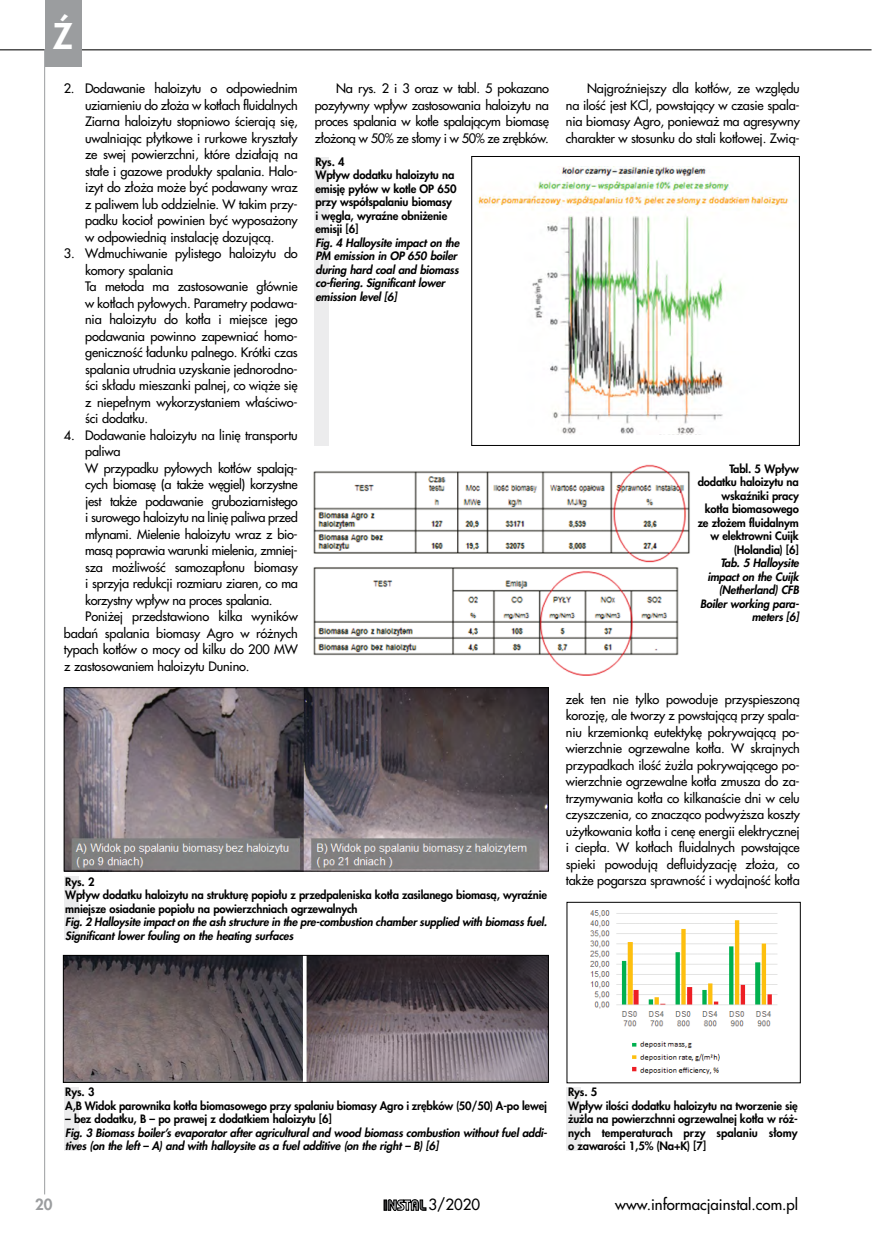
<style>
.page{position:relative;width:872px;height:1255px;background:#fff}
.page>*{position:absolute;margin:0;border:0;box-sizing:border-box;transform-origin:0 0}
.t1{font:800 34.5px "Futura CE";color:#fff}
.t2{font:500 15px "Futura CE";color:#000}
.t3{font:800 15px "Futura CE";color:#9b9d9f}
.t4{font:500 12.75px/16.5px "Futura CE";letter-spacing:-.015em;color:#000;text-align:justify}
.t5{font:800 11.25px/13.5px "Futura CE";letter-spacing:-.015em;color:#000}
.t6{font:italic 800 11.25px/13.5px "Futura CE";letter-spacing:-.015em;color:#000}
</style>
<div class="page">
<hr style="left:0;top:49px;width:871px;height:1px;background:#000">
<hr style="left:44px;top:49px;width:1px;height:1145px;background:#9b9d9f">
<svg style="left:383px;top:1199px;width:44px;height:12px"></svg>
<svg style="left:384px;top:1199px;width:42px;height:11px"></svg>
<div style="left:45px;top:0;width:37px;height:67px;background:#9b9d9f"></div>
<img style="left:66px;top:689px;width:480px;height:180px">
<div style="left:64px;top:687px;width:484px;height:184px;border:1px solid #000"></div>
<img style="left:65px;top:957px;width:481px;height:123px">
<div style="left:63px;top:955px;width:485px;height:127px;border:1px solid #000"></div>
<img style="left:477px;top:167px;width:311px;height:268px">
<div style="left:471px;top:156px;width:328px;height:290px;border:1px solid #000"></div>
<div style="left:64px;top:876px;width:14px;height:64px;background:#ececed"></div>
<div style="left:64px;top:1087px;width:14px;height:63px;background:#ececed"></div>
<div style="left:314px;top:157px;width:14px;height:289px;background:#ececed"></div>
<img style="left:313px;top:464px;width:377px;height:211px">
<img style="left:590px;top:910px;width:188px;height:165px">
<div style="left:566px;top:1087px;width:15px;height:64px;background:#ececed"></div>
<h1 class="t1" style="left:53px;top:12px;width:21px">Ź</h1>
<p class="t4" style="left:85px;top:80px;width:214px;text-indent:-21px">2. Dodawanie haloizytu o odpowiednim uziarnieniu do złoża w kotłach fluidalnych Ziarna haloizytu stopniowo ścierają się, uwalniając płytkowe i rurkowe kryształy ze swej powierzchni, które działają na stałe i gazowe produkty spalania. Halo&shy;izyt do złoża może być podawany wraz z paliwem lub oddzielnie. W takim przy&shy;padku kocioł powinien być wyposażony w odpowiednią instalację dozującą.</p>
<p class="t4" style="left:85px;top:245px;width:214px;text-align:left;text-indent:-21px">3. Wdmuchiwanie pylistego haloizytu do komory spalania<br>Ta metoda ma zastosowanie głównie w kotłach pyłowych. Parametry podawa&shy;nia haloizytu do kotła i miejsce jego podawania powinno zapewniać homo&shy;geniczność ładunku palnego. Krótki czas spalania utrudnia uzyskanie jednorodno&shy;ści składu mieszanki palnej, co wiąże się z niepełnym wykorzystaniem właściwo&shy;ści dodatku.</p>
<p class="t4" style="left:64px;top:426px;width:235px">4. Dodawanie haloizytu na linię transportu</p>
<p class="t4" style="left:85px;top:443px;width:37px">paliwa</p>
<p class="t4" style="left:85px;top:459px;width:214px">W przypadku pyłowych kotłów spalają-</p>
<p class="t4" style="left:85px;top:476px;width:214px">cych biomasę (a także węgiel) korzystne</p>
<p class="t4" style="left:85px;top:492px;width:214px">jest także podawanie gruboziarnistego</p>
<p class="t4" style="left:85px;top:509px;width:214px">i surowego haloizytu na linię paliwa przed</p>
<p class="t4" style="left:85px;top:525px;width:214px">młynami. Mielenie haloizytu wraz z bio-</p>
<p class="t4" style="left:85px;top:542px;width:214px">masą poprawia warunki mielenia, zmniej-</p>
<p class="t4" style="left:85px;top:558px;width:214px">sza możliwość samozapłonu biomasy</p>
<p class="t4" style="left:85px;top:574px;width:214px">i sprzyja redukcji rozmiaru ziaren, co ma</p>
<p class="t4" style="left:85px;top:591px;width:189px">korzystny wpływ na proces spalania.</p>
<p class="t4" style="left:85px;top:607px;width:214px">Poniżej przedstawiono kilka wyników</p>
<p class="t4" style="left:64px;top:624px;width:235px">badań spalania biomasy Agro w różnych</p>
<p class="t4" style="left:64px;top:640px;width:235px">typach kotłów o mocy od kilku do 200 MW</p>
<p class="t4" style="left:64px;top:657px;width:187px">z zastosowaniem haloizytu Dunino.</p>
<p class="t4" style="left:315px;top:79px;width:235px;text-indent:21px">Na rys. 2 i 3 oraz w tabl. 5 pokazano pozytywny wpływ zastosowania haloizytu na proces spalania w kotle spalającym biomasę złożoną w 50% ze słomy i w 50% ze zrębków.</p>
<p class="t4" style="left:566px;top:79px;width:235px;text-indent:21px">Najgroźniejszy dla kotłów, ze względu na ilość jest KCl, powstający w czasie spala&shy;nia biomasy Agro, ponieważ ma agresywny charakter w stosunku do stali kotłowej. Zwią-</p>
<p class="t5" style="left:315px;top:154px;width:143px">Rys. 4<br>Wpływ dodatku haloizytu na emisję pyłów w kotle OP 650 przy współspalaniu biomasy i węgla, wyraźne obniżenie emisji [6]</p>
<p class="t6" style="left:315px;top:235px;width:145px">Fig. 4 Halloysite impact on the<br>PM emission in OP 650 boiler during hard coal and biomass co-fiering. Significant lower emission level [6]</p>
<p class="t5" style="left:697px;top:461px;width:103px;text-align:right">Tabl. 5 Wpływ dodatku haloizytu na wskaźniki pracy kotła biomasowego ze złożem fluidalnym w elektrowni Cuijk (Holandia) [6]</p>
<p class="t6" style="left:700px;top:555px;width:100px;text-align:right">Tab. 5 Halloysite impact on the Cuijk (Netherland) CFB<br>Boiler working para&shy;meters [6]</p>
<p class="t4" style="left:566px;top:690px;width:235px">zek ten nie tylko powoduje przyspieszoną korozję, ale tworzy z powstającą przy spala&shy;niu krzemionką eutektykę pokrywającą po&shy;wierzchnie ogrzewalne kotła. W skrajnych przypadkach ilość żużla pokrywającego po&shy;wierzchnie ogrzewalne kotła zmusza do za&shy;trzymywania kotła co kilkanaście dni w celu czyszczenia, co znacząco podwyższa koszty użytkowania kotła i cenę energii elektrycznej i ciepła. W kotłach fluidalnych powstające spieki powodują defluidyzację złoża, co</p>
<p class="t5" style="left:65px;top:874px;width:31px">Rys. 2</p>
<p class="t4" style="left:566px;top:871px;width:235px">także pogarsza sprawność i wydajność kotła</p>
<p class="t5" style="left:65px;top:887px;width:483px">Wpływ dodatku haloizytu na strukturę popiołu z przedpaleniska kotła zasilanego biomasą, wyraźnie mniejsze osiadanie popiołu na powierzchniach ogrzewalnych</p>
<p class="t6" style="left:65px;top:914px;width:483px">Fig. 2 Halloysite impact on the ash structure in the pre-combustion chamber supplied with biomass fuel.<br>Significant lower fouling on the heating surfaces</p>
<p class="t5" style="left:65px;top:1084px;width:483px">Rys. 3<br>A,B Widok parownika kotła biomasowego przy spalaniu biomasy Agro i zrębków (50/50) A-po lewej</p>
<p class="t5" style="left:65px;top:1111px;width:268px">– bez dodatku, B – po prawej z dodatkiem haloizytu [6]</p>
<p class="t6" style="left:65px;top:1125px;width:483px">Fig. 3 Biomass boiler’s evaporator after agricultural and wood biomass combustion without fuel addi&shy;tives (on the left – A) and with halloysite as a fuel additive (on the right – B) [6]</p>
<p class="t5" style="left:568px;top:1084px;width:231px">Rys. 5<br>Wpływ ilości dodatku haloizytu na tworzenie się żużla na powierzchnni ogrzewalnej kotła w róż&shy;nych temperaturach przy spalaniu słomy o zawarości 1,5% (Na+K) [7]</p>
<p class="t3" style="left:35px;top:1193px;width:19px">20</p>
<p class="t2" style="left:428px;top:1193px;width:53px">3/2020</p>
<p class="t2" style="left:615px;top:1193px;width:184px">www.informacjainstal.com.pl</p>
</div>
